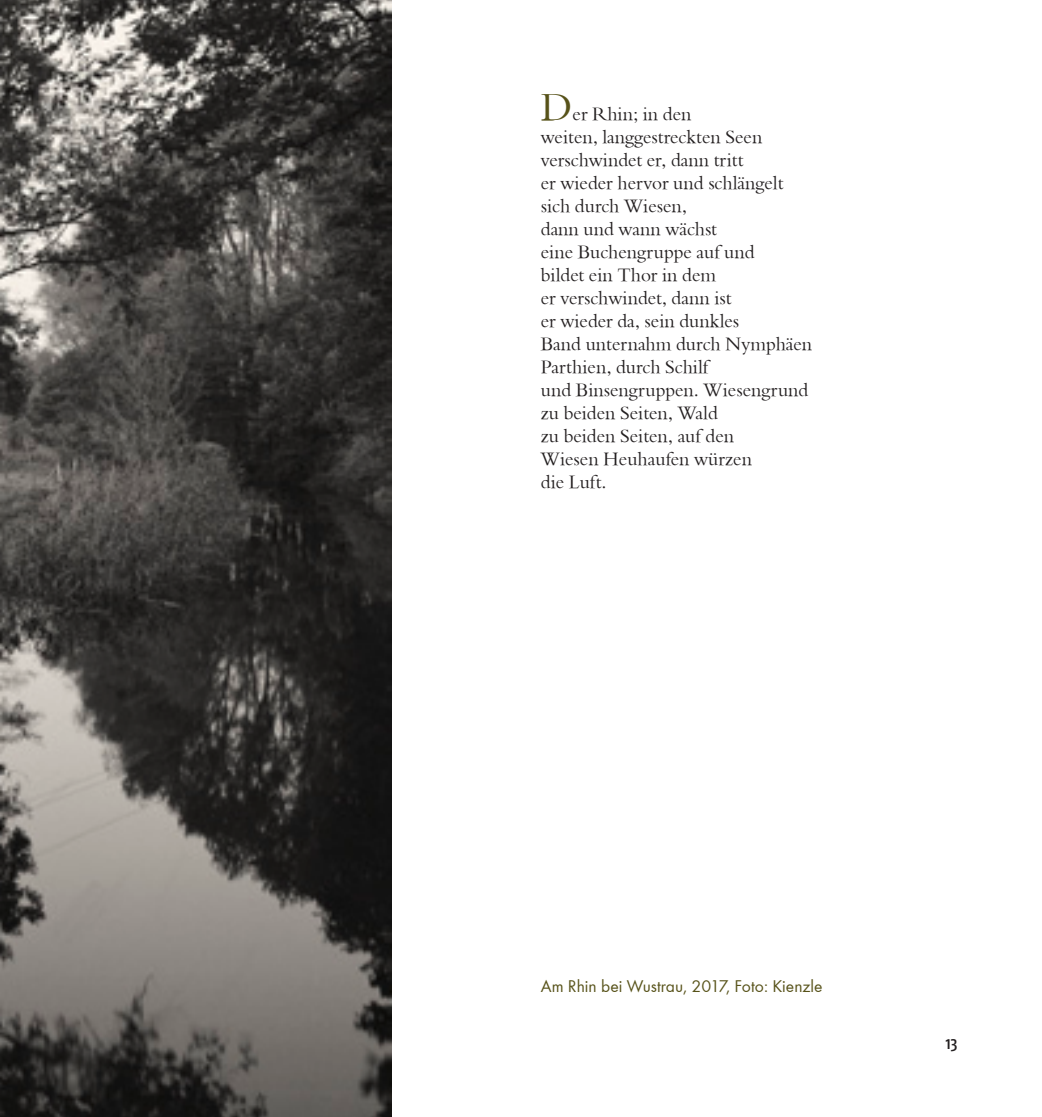
<style>
.page{position:relative;width:1042px;height:1117px;background:#fff}
.page>*{position:absolute;margin:0;border:0;box-sizing:border-box;transform-origin:0 0}
.t1{font:18.38px/22.9px "Bergamo";color:#231f20}
.t2{font:17.5px "Function";color:#575219}
.t3{font:500 17.5px "Fago Co";color:#231f20}
.s1{font-size:38.5px;color:#575219}
</style>
<div class="page">
<img style="left:0;top:0;width:392px;height:1116px">
<p class="t1" style="left:541px;top:103px;width:273px"><span class="s1">D</span>er Rhin; in den<br>weiten, langgestreckten Seen verschwindet er, dann tritt<br>er wieder hervor und schlängelt sich durch Wiesen,<br>dann und wann wächst<br>eine Buchengruppe auf und<br>bildet ein Thor in dem<br>er verschwindet, dann ist<br>er wieder da, sein dunkles<br>Band unternahm durch Nymphäen<br>Parthien, durch Schilf<br>und Binsengruppen. Wiesengrund zu beiden Seiten, Wald<br>zu beiden Seiten, auf den<br>Wiesen Heuhaufen würzen<br>die Luft.</p>
<p class="t2" style="left:541px;top:976px;width:283px">am rhin bei Wustrau, 2017, Foto: Kienzle</p>
<p class="t3" style="left:946px;top:1032px;width:13px">13</p>
</div>
